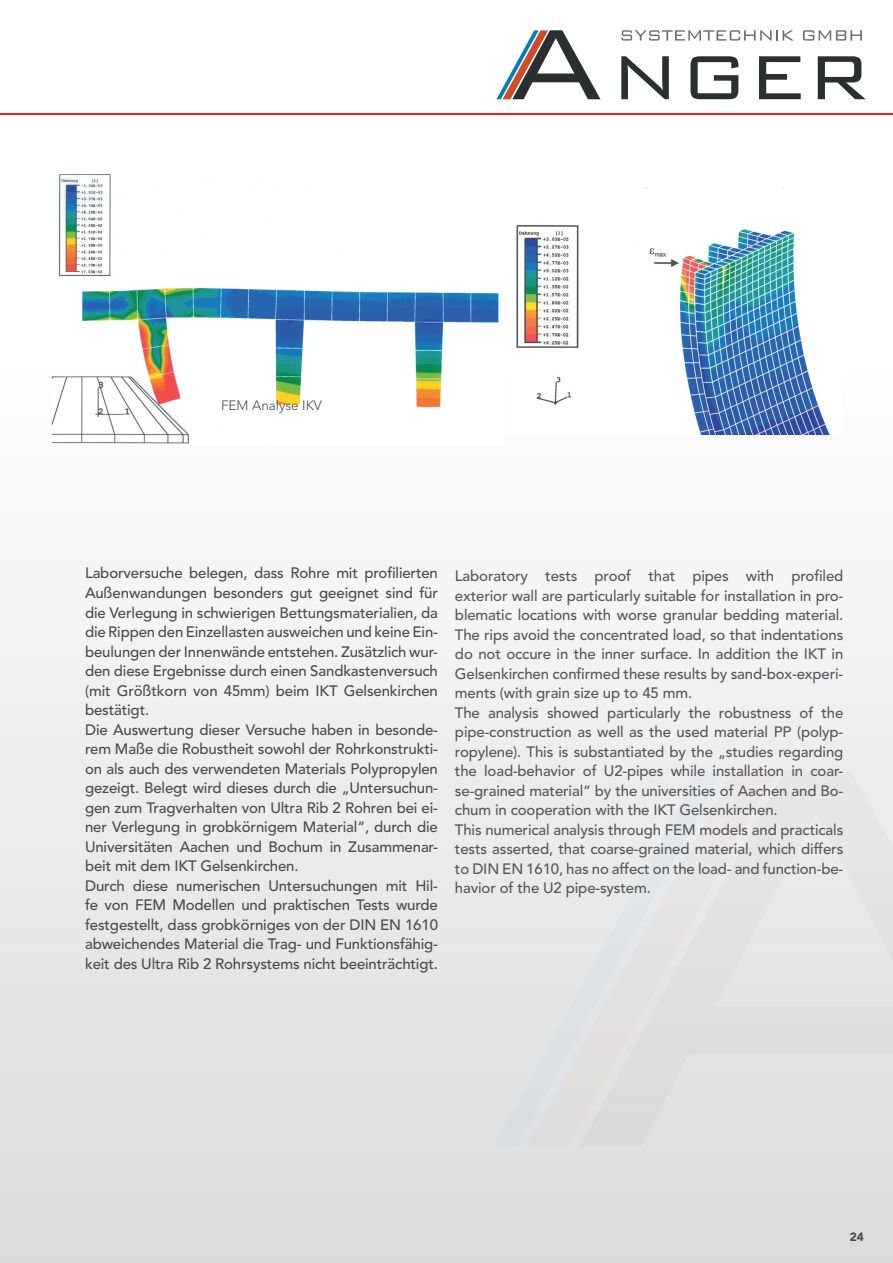
<style>
.page{position:relative;width:893px;height:1263px;background:#fff}
.page>*{position:absolute;margin:0;border:0;box-sizing:border-box;transform-origin:0 0}
.t1{font:500 15px/19.5px "Avenir";letter-spacing:-.01em;color:#4b4c4d}
.t2{font:500 15px/19.5px "Avenir";letter-spacing:-.01em;color:#57585a}
.t3{font:300 13.5px "Avenir";color:#4b4c4d}
.t4{font:900 12px "Avenir";color:#4b4c4d}
</style>
<div class="page">
<div style="left:0;top:0;width:893px;height:1263px;background:linear-gradient(to bottom,#fff,#dcdddf)"></div>
<hr style="left:0;top:113px;width:893px;height:2px;background:#ee1d23">
<div style="left:579px;top:771px;width:314px;height:376px;background:#e4e5e6"></div>
<svg style="left:723px;top:772px;width:51px;height:375px;background:#e2e3e4"></svg>
<svg style="left:493px;top:772px;width:230px;height:375px;background:#e3e4e5"></svg>
<svg style="left:621px;top:56px;width:48px;height:43px"></svg>
<svg style="left:690px;top:56px;width:48px;height:43px"></svg>
<svg style="left:759px;top:56px;width:42px;height:43px"></svg>
<svg style="left:818px;top:56px;width:48px;height:43px"></svg>
<svg style="left:621px;top:30px;width:173px;height:11px"></svg>
<svg style="left:803px;top:30px;width:59px;height:11px"></svg>
<svg style="left:496px;top:30px;width:104px;height:69px"></svg>
<img style="left:51px;top:170px;width:453px;height:275px">
<img style="left:508px;top:188px;width:334px;height:247px">
<p class="t3" style="left:221px;top:397px;width:102px">FEM Analyse IKV</p>
<p class="t1" style="left:85px;top:564px;width:354px">Laborversuche belegen, dass Rohre mit profilierten Außenwandungen besonders gut geeignet sind für die Verlegung in schwierigen Bettungsmaterialien, da die Rippen den Einzellasten ausweichen und keine Ein&shy;beulungen der Innenwände entstehen. Zusätzlich wur&shy;den diese Ergebnisse durch einen Sandkastenversuch (mit Größtkorn von 45mm) beim IKT Gelsenkirchen bestätigt.<br>Die Auswertung dieser Versuche haben in besonde&shy;rem Maße die Robustheit sowohl der Rohrkonstrukti&shy;on als auch des verwendeten Materials Polypropylen gezeigt. Belegt wird dieses durch die „Untersuchun&shy;gen zum Tragverhalten von Ultra Rib 2 Rohren bei ei&shy;ner Verlegung in grobkörnigem Material“, durch die Universitäten Aachen und Bochum in Zusammenar&shy;beit mit dem IKT Gelsenkirchen.<br>Durch diese numerischen Untersuchungen mit Hil&shy;fe von FEM Modellen und praktischen Tests wurde festgestellt, dass grobkörniges von der DIN EN 1610 abweichendes Material die Trag- und Funktionsfähig&shy;keit des Ultra Rib 2 Rohrsystems nicht beeinträchtigt.</p>
<p class="t2" style="left:455px;top:567px;width:390px">Laboratory tests proof that pipes with profiled exterior wall are particularly suitable for installation in pro&shy;blematic locations with worse granular bedding material.<br>The rips avoid the concentrated load, so that indentations do not occure in the inner surface. In addition the IKT in Gelsenkirchen confirmed these results by sand-box-experi&shy;ments (with grain size up to 45 mm.<br>The analysis showed particularly the robustness of the pipe-construction as well as the used material PP (polyp&shy;ropylene). This is substantiated by the „studies regarding the load-behavior of U2-pipes while installation in coar&shy;se-grained material“ by the universities of Aachen and Bo&shy;chum in cooperation with the IKT Gelsenkirchen.<br>This numerical analysis through FEM models and practicals tests asserted, that coarse-grained material, which differs to DIN EN 1610, has no affect on the load- and function-be&shy;havior of the U2 pipe-system.</p>
<p class="t4" style="left:850px;top:1229px;width:16px">24</p>
</div>
